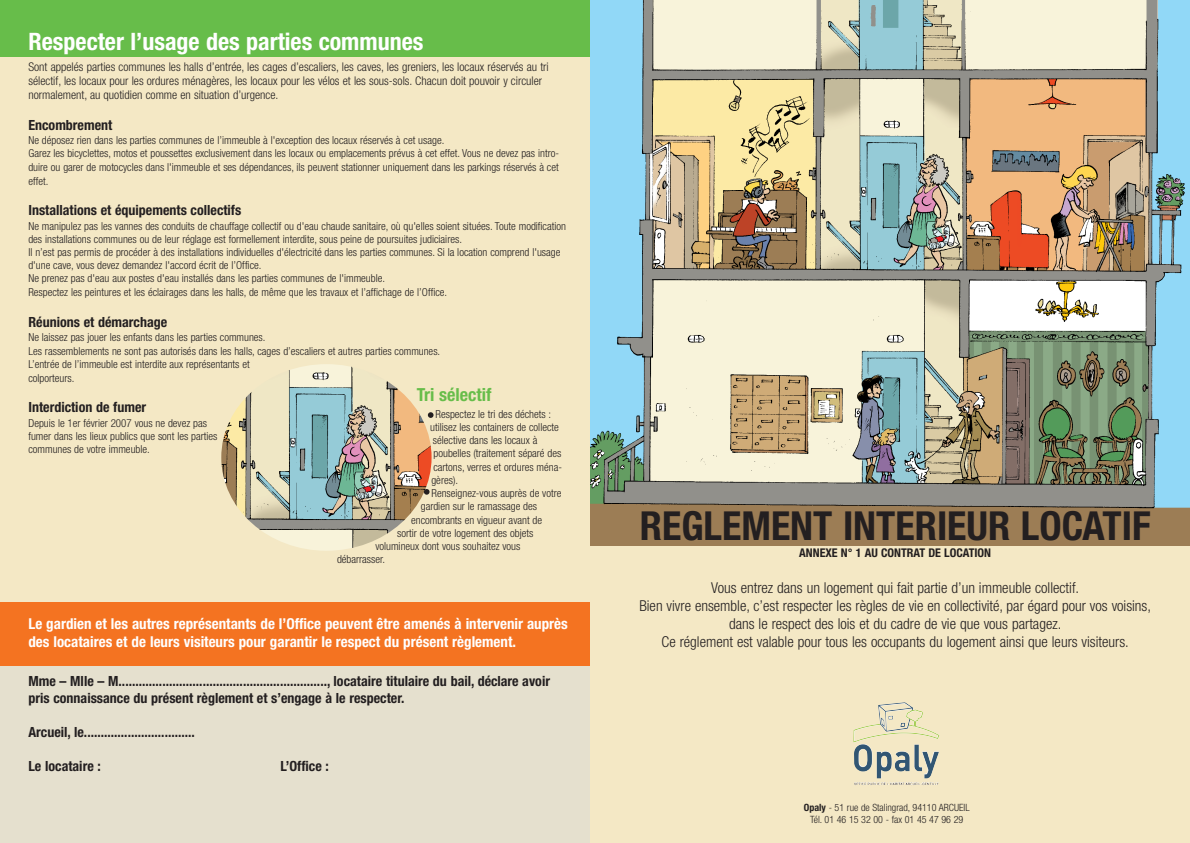
<style>
.page{position:relative;width:1190px;height:843px;background:#fff}
.page>*{position:absolute;margin:0;border:0;box-sizing:border-box;transform-origin:0 0}
.t1{font:700 condensed 40px "Helvetica Neue LT Pro";color:#231f20}
.t2{font:700 condensed 24px "Helvetica Neue LT Pro";color:#fff}
.t3{font:700 condensed 18px "Helvetica Neue LT Pro";color:#67bd4a}
.t4{font:300 condensed 15px/18px "Helvetica Neue LT Pro";color:#231f20;text-align:center}
.t5{font:700 condensed 15px/18px "Helvetica Neue LT Pro";color:#fff}
.t6{font:700 condensed 14px/16.8px "Helvetica Neue LT Pro";color:#231f20}
.t7{font:300 condensed 12px/14.4px "Helvetica Neue LT Pro";color:#231f20}
.t8{font:700 condensed 12px "Helvetica Neue LT Pro";color:#231f20}
.t9{font:300 condensed 11px/13.4px "Helvetica Neue LT Pro";color:#231f20}
.t10{font:300 condensed 10px/12px "Helvetica Neue LT Pro";color:#231f20;text-align:center}
.s1{font-weight:700}
</style>
<div class="page">
<div style="left:0;top:626px;width:595px;height:216px;background:#e5e0ce"></div>
<div style="left:590px;top:0;width:599px;height:842px;background:#f4e8c5"></div>
<img style="left:853px;top:702px;width:86px;height:82px">
<div style="left:0;top:57px;width:595px;height:567px;background:#f4e8c5"></div>
<div style="left:0;top:0;width:595px;height:57px;background:#67bd4a"></div>
<div style="left:0;top:601px;width:590px;height:64px;background:#f47321"></div>
<img style="left:221px;top:364px;width:210px;height:186px;border-radius:50%">
<svg style="left:428px;top:412px;width:5px;height:5px"></svg>
<svg style="left:424px;top:488px;width:5px;height:6px"></svg>
<img style="left:590px;top:0;width:599px;height:545px">
<h2 class="t2" style="left:28px;top:33px;width:396px">Respecter l’usage des parties communes</h2>
<p class="t7" style="left:28px;top:60px;width:522px">Sont appelés parties communes les halls d’entrée, les cages d’escaliers, les caves, les greniers, les locaux réservés au tri sélectif, les locaux pour les ordures ménagères, les locaux pour les vélos et les sous-sols. Chacun doit pouvoir y circuler normalement, au quotidien comme en situation d’urgence.</p>
<p class="t6" style="left:28px;top:117px;width:85px">Encombrement</p>
<p class="t9" style="left:28px;top:134px;width:532px">Ne déposez rien dans les parties communes de l’immeuble à l'exception des locaux réservés à cet usage.<br>Garez les bicyclettes, motos et poussettes exclusivement dans les locaux ou emplacements prévus à cet effet. Vous ne devez pas intro&shy;duire ou garer de motocycles dans l'immeuble et ses dépendances, ils peuvent stationner uniquement dans les parkings réservés à cet effet.</p>
<p class="t6" style="left:28px;top:202px;width:214px">Installations et équipements collectifs</p>
<p class="t9" style="left:28px;top:220px;width:539px">Ne manipulez pas les vannes des conduits de chauffage collectif ou d'eau chaude sanitaire, où qu'elles soient situées. Toute modification des installations communes ou de leur réglage est formellement interdite, sous peine de poursuites judiciaires.<br>Il n’est pas permis de procéder à des installations individuelles d'électricité dans les parties communes. Si la location comprend l'usage d'une cave, vous devez demandez l'accord écrit de l’Office.<br>Ne prenez pas d'eau aux postes d'eau installés dans les parties communes de l'immeuble.<br>Respectez les peintures et les éclairages dans les halls, de même que les travaux et l’affichage de l’Office.</p>
<p class="t6" style="left:28px;top:314px;width:140px">Réunions et démarchage</p>
<p class="t9" style="left:28px;top:331px;width:413px">Ne laissez pas jouer les enfants dans les parties communes.<br>Les rassemblements ne sont pas autorisés dans les halls, cages d’escaliers et autres parties communes.<br>L’entrée de l’immeuble est interdite aux représentants et<br>colporteurs.</p>
<p class="t6" style="left:28px;top:399px;width:119px">Interdiction de fumer</p>
<p class="t9" style="left:28px;top:417px;width:191px">Depuis le 1er février 2007 vous ne devez pas fumer dans les lieux publics que sont les parties communes de votre immeuble.</p>
<h3 class="t3" style="left:417px;top:388px;width:76px">Tri sélectif</h3>
<p class="t9" style="left:435px;top:408px;width:117px">Respectez le tri des déchets :</p>
<p class="t9" style="left:430px;top:421px;width:130px">utilisez les containers de collecte</p>
<p class="t9" style="left:433px;top:434px;width:106px">sélective dans les locaux à</p>
<p class="t9" style="left:433px;top:447px;width:129px">poubelles (traitement séparé des</p>
<p class="t9" style="left:433px;top:460px;width:130px">cartons, verres et ordures ména-</p>
<p class="t9" style="left:431px;top:474px;width:28px">gères).</p>
<p class="t9" style="left:431px;top:487px;width:131px">Renseignez-vous auprès de votre</p>
<p class="t9" style="left:421px;top:500px;width:118px">gardien sur le ramassage des</p>
<p class="t9" style="left:411px;top:513px;width:132px">encombrants en vigueur avant de</p>
<p class="t9" style="left:397px;top:526px;width:138px">sortir de votre logement des objets</p>
<p class="t9" style="left:375px;top:540px;width:146px">volumineux dont vous souhaitez vous</p>
<p class="t9" style="left:337px;top:553px;width:50px">débarrasser.</p>
<h3 class="t5" style="left:28px;top:615px;width:541px">Le gardien et les autres représentants de l’Office peuvent être amenés à intervenir auprès des locataires et de leurs visiteurs pour garantir le respect du présent règlement.</h3>
<p class="t6" style="left:28px;top:674px;width:523px">Mme – Mlle – M.............................................................., locataire titulaire du bail, déclare avoir pris connaissance du présent règlement et s’engage à le respecter.</p>
<p class="t6" style="left:28px;top:724px;width:168px">Arcueil, le.................................</p>
<p class="t6" style="left:28px;top:758px;width:74px">Le locataire :</p>
<p class="t6" style="left:280px;top:758px;width:50px">L’Office :</p>
<h1 class="t1" style="left:640px;top:511px;width:512px">REGLEMENT INTERIEUR LOCATIF</h1>
<p class="t8" style="left:799px;top:548px;width:193px">ANNEXE N° 1 AU CONTRAT DE LOCATION</p>
<p class="t4" style="left:639px;top:579px;width:513px">Vous entrez dans un logement qui fait partie d’un immeuble collectif.<br>Bien vivre ensemble, c’est respecter les règles de vie en collectivité, par égard pour vos voisins, dans le respect des lois et du cadre de vie que vous partagez.<br>Ce réglement est valable pour tous les occupants du logement ainsi que leurs visiteurs.</p>
<p class="t10" style="left:803px;top:801px;width:167px"><span class="s1">Opaly</span> - 51 rue de Stalingrad, 94110 ARCUEIL<br>Tél. 01 46 15 32 00 - fax 01 45 47 96 29</p>
</div>
